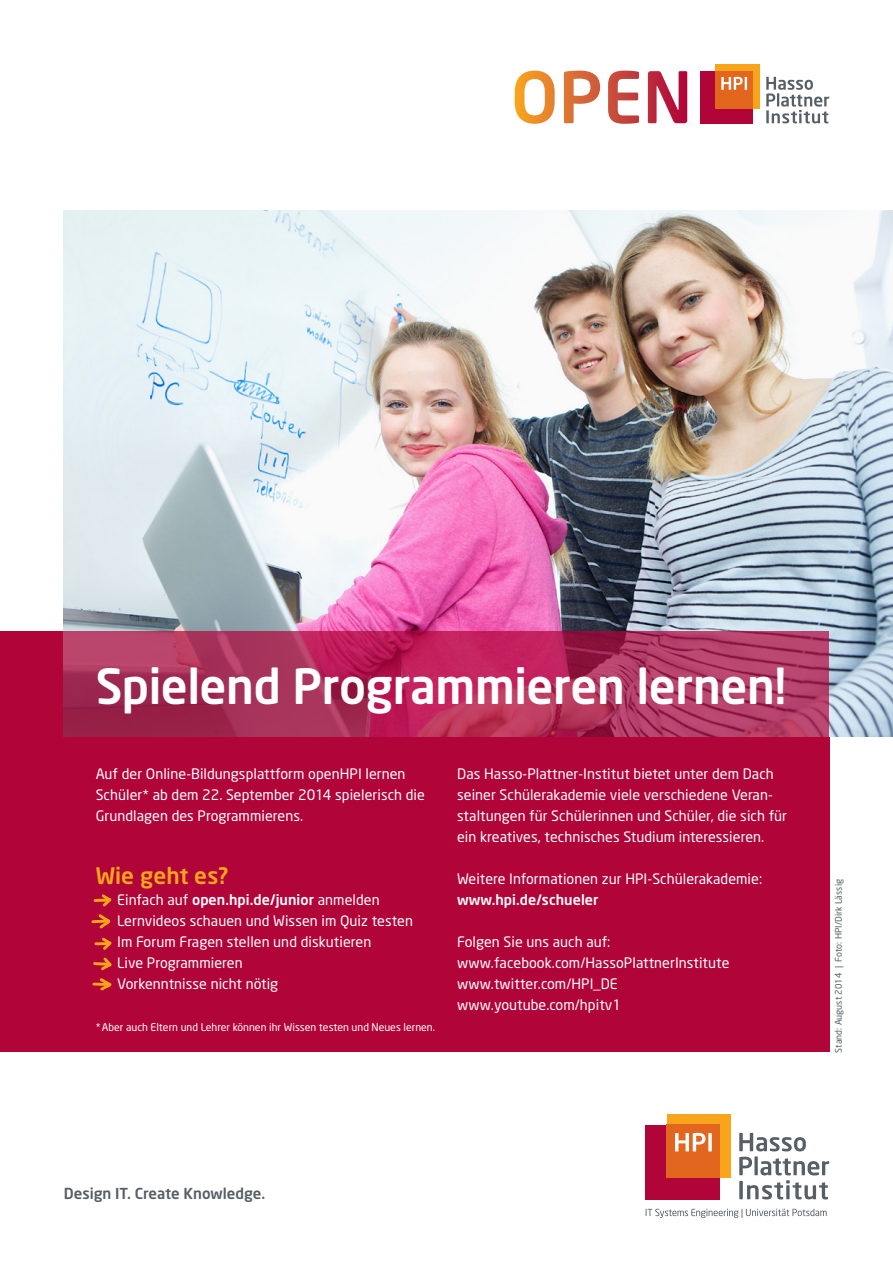
<style>
.page{position:relative;width:893px;height:1263px;background:#fff}
.page>*{position:absolute;margin:0;border:0;box-sizing:border-box;transform-origin:0 0}
.Head_Titel_24pt{font:500 48px "Neo Sans";letter-spacing:-.01em;color:#fff}
.Bildunterschrift__Co{font:500 22.5px "Neo Sans";letter-spacing:.005em;color:#f9a51b}
.t1{font:500 15px "Neo Sans";color:#555f65}
.Bildunterschrift__Co-2{font:14.25px/21px "Neo Sans";letter-spacing:.005em;color:#fff}
.Copy{font:14.25px/21px "Neo Sans";letter-spacing:.005em;color:#fff}
.Bildunterschrift__Co-3{font:10.5px "Neo Sans";color:#fff}
.Fotocredit{font:9px "Neo Sans";letter-spacing:.005em;color:#555f65}
.s1{font-weight:500}
</style>
<div class="page">
<div style="left:0;top:631px;width:829px;height:421px;background:#b10439"></div>
<img style="left:64px;top:210px;width:829px;height:527px">
<svg style="left:64px;top:631px;width:765px;height:106px;background:#af2f5c"></svg>
<svg style="left:646px;top:1209px;width:181px;height:9px"></svg>
<svg style="left:739px;top:1133px;width:90px;height:66px"></svg>
<div style="left:646px;top:1125px;width:74px;height:74px;background:#b10439"></div>
<div style="left:667px;top:1114px;width:64px;height:64px;background:#f9a51b"></div>
<div style="left:667px;top:1125px;width:53px;height:53px;background:#e2661d"></div>
<svg style="left:675px;top:1133px;width:37px;height:18px"></svg>
<svg style="left:766px;top:77px;width:63px;height:46px"></svg>
<div style="left:701px;top:71px;width:52px;height:52px;background:#b10439"></div>
<div style="left:716px;top:64px;width:44px;height:44px;background:#f9a51b"></div>
<div style="left:716px;top:71px;width:37px;height:37px;background:#e2661d"></div>
<svg style="left:721px;top:77px;width:26px;height:13px"></svg>
<svg style="left:515px;top:71px;width:172px;height:53px"></svg>
<svg style="left:91px;top:894px;width:21px;height:35px"></svg>
<svg style="left:92px;top:937px;width:20px;height:54px"></svg>
<p class="Head_Titel_24pt" style="left:96px;top:656px;width:692px">Spielend Programmieren lernen!</p>
<p class="Copy" style="left:96px;top:763px;width:331px">Auf der Online-Bildungsplattform openHPI lernen<br>Schüler* ab dem 22. September 2014 spielerisch die<br>Grundlagen des Programmierens.</p>
<p class="Bildunterschrift__Co" style="left:96px;top:861px;width:134px">Wie geht es?</p>
<p class="Copy" style="left:117px;top:889px;width:264px">Einfach auf <span class="s1">open.hpi.de/junior</span> anmelden</p>
<p class="Copy" style="left:117px;top:910px;width:297px">Lernvideos schauen und Wissen im Quiz testen</p>
<p class="Copy" style="left:117px;top:931px;width:256px">Im Forum Fragen stellen und diskutieren</p>
<p class="Copy" style="left:117px;top:952px;width:127px">Live Programmieren</p>
<p class="Copy" style="left:117px;top:973px;width:163px">Vorkenntnisse nicht nötig</p>
<p class="Bildunterschrift__Co-3" style="left:96px;top:1021px;width:341px">* Aber auch Eltern und Lehrer können ihr Wissen testen und Neues lernen.</p>
<p class="Bildunterschrift__Co-2" style="left:457px;top:763px;width:331px">Das Hasso-Plattner-Institut bietet unter dem Dach seiner Schülerakademie viele verschiedene Veran&shy;staltungen für Schülerinnen und Schüler, die sich für ein kreatives, technisches Studium interessieren.</p>
<p class="Bildunterschrift__Co-2" style="left:457px;top:868px;width:307px">Weitere Informationen zur HPI-Schülerakademie: <span class="s1">www.hpi.de/schueler</span></p>
<p class="Bildunterschrift__Co-2" style="left:457px;top:931px;width:155px">Folgen Sie uns auch auf:</p>
<p class="Bildunterschrift__Co-2" style="left:457px;top:952px;width:274px">www.facebook.com/HassoPlattnerInstitute</p>
<p class="Bildunterschrift__Co-2" style="left:457px;top:973px;width:162px">www.twitter.com/HPI_DE</p>
<p class="Bildunterschrift__Co-2" style="left:457px;top:994px;width:166px">www.youtube.com/hpitv1</p>
<p class="Fotocredit" style="left:833px;top:1052px;width:175px;rotate:-90deg">Stand: August 2014 | Foto: HPI/Dirk Lässig</p>
<p class="t1" style="left:64px;top:1184px;width:203px">Design IT. Create Knowledge.</p>
</div>
